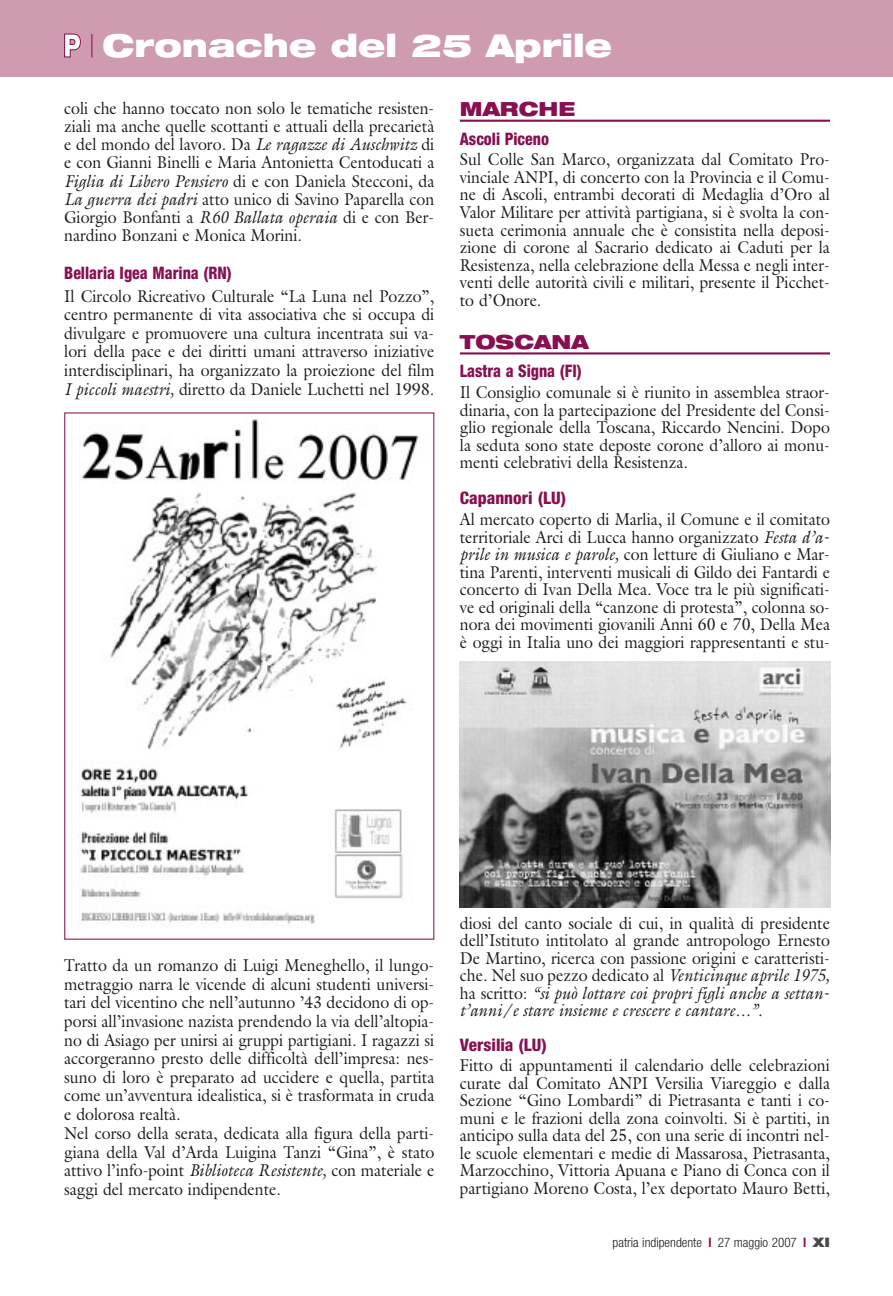
<style>
.page{position:relative;width:893px;height:1296px;background:#fff}
.page>*{position:absolute;margin:0;border:0;box-sizing:border-box;transform-origin:0 0}
.t1{font:900 expanded 31.5px "Helvetica Neue";color:#fff}
.t2{font:900 expanded 19.5px "Helvetica Neue";color:#880f50}
.t3{font:17.25px/17.5px "Galliard";color:#1c1f20;text-align:justify;scale:.92 1}
.t4{font:800 condensed 17.25px "Helvetica Neue";color:#880f50;scale:.92 1}
.t5{font:800 condensed 17.25px "Helvetica Neue";color:#880f50}
.t6{font:300 condensed 13.2px "Helvetica Neue";color:#1c1f20}
.s1{font-style:italic}
.s2{font-weight:700;color:#880f50}
.s3{font-weight:900;font-stretch:expanded;color:#47494a}
</style>
<div class="page">
<hr style="left:460px;top:120px;width:370px;height:2px;background:#880f50">
<hr style="left:460px;top:352px;width:370px;height:3px;background:#880f50">
<div style="left:0;top:0;width:892px;height:77px;background:#cf9bb1"></div>
<svg style="left:91px;top:34px;width:1px;height:23px"></svg>
<svg style="left:64px;top:33px;width:17px;height:25px"></svg>
<img style="left:78px;top:419px;width:341px;height:507px">
<img style="left:460px;top:661px;width:370px;height:247px">
<h1 class="t1" style="left:102px;top:34px;width:511px">Cronache del 25 Aprile</h1>
<p class="t3" style="left:64px;top:101px;width:404px;line-height:18.3px">coli che hanno toccato non solo le tematiche resisten&shy;ziali ma anche quelle scottanti e attuali della precarietà e del mondo del lavoro. Da <span class="s1">Le ragazze di Auschwitz</span> di e con Gianni Binelli e Maria Antonietta Centoducati a <span class="s1">Figlia di Libero Pensiero</span> di e con Daniela Stecconi, da <span class="s1">La guerra dei padri</span> atto unico di Savino Paparella con Giorgio Bonfanti a <span class="s1">R60 Ballata operaia</span> di e con Ber&shy;nardino Bonzani e Monica Morini.</p>
<p class="t4" style="left:64px;top:266px;width:184px">Bellaria Igea Marina (RN)</p>
<p class="t3" style="left:64px;top:288px;width:404px;line-height:18.6px">Il Circolo Ricreativo Culturale “La Luna nel Pozzo”, centro permanente di vita associativa che si occupa di divulgare e promuovere una cultura incentrata sui va&shy;lori della pace e dei diritti umani attraverso iniziative interdisciplinari, ha organizzato la proiezione del film <span class="s1">I piccoli maestri,</span> diretto da Daniele Luchetti nel 1998.</p>
<p class="t2" style="left:460px;top:102px;width:117px">MARCHE</p>
<p class="t4" style="left:460px;top:132px;width:98px">Ascoli Piceno</p>
<p class="t3" style="left:460px;top:152px;width:404px">Sul Colle San Marco, organizzata dal Comitato Pro&shy;vinciale ANPI, di concerto con la Provincia e il Comu&shy;ne di Ascoli, entrambi decorati di Medaglia d’Oro al Valor Militare per attività partigiana, si è svolta la con&shy;sueta cerimonia annuale che è consistita nella deposi&shy;zione di corone al Sacrario dedicato ai Caduti per la Resistenza, nella celebrazione della Messa e negli inter&shy;venti delle autorità civili e militari, presente il Picchet&shy;to d’Onore.</p>
<p class="t2" style="left:460px;top:335px;width:130px">TOSCANA</p>
<p class="t4" style="left:460px;top:365px;width:134px">Lastra a Signa (FI)</p>
<p class="t3" style="left:460px;top:385px;width:404px">Il Consiglio comunale si è riunito in assemblea straor&shy;dinaria, con la partecipazione del Presidente del Consi&shy;glio regionale della Toscana, Riccardo Nencini. Dopo la seduta sono state deposte corone d’alloro ai monu&shy;menti celebrativi della Resistenza.</p>
<p class="t5" style="left:460px;top:492px;width:108px">Capannori (LU)</p>
<p class="t3" style="left:460px;top:512px;width:404px">Al mercato coperto di Marlia, il Comune e il comitato territoriale Arci di Lucca hanno organizzato <span class="s1">Festa d’a&shy;prile in musica e parole,</span> con letture di Giuliano e Mar&shy;tina Parenti, interventi musicali di Gildo dei Fantardi e concerto di Ivan Della Mea. Voce tra le più significati&shy;ve ed originali della “canzone di protesta”, colonna so&shy;nora dei movimenti giovanili Anni 60 e 70, Della Mea è oggi in Italia uno dei maggiori rappresentanti e stu-</p>
<p class="t3" style="left:64px;top:958px;width:404px;line-height:18.6px;text-align:left">Tratto da un romanzo di Luigi Meneghello, il lungo&shy;metraggio narra le vicende di alcuni studenti universi&shy;tari del vicentino che nell’autunno ’43 decidono di op&shy;porsi all’invasione nazista prendendo la via dell’altopia&shy;no di Asiago per unirsi ai gruppi partigiani. I ragazzi si accorgeranno presto delle difficoltà dell’impresa: nes&shy;suno di loro è preparato ad uccidere e quella, partita come un’avventura idealistica, si è trasformata in cruda e dolorosa realtà.<br>Nel corso della serata, dedicata alla figura della parti&shy;giana della Val d’Arda Luigina Tanzi “Gina”, è stato attivo l’info-point <span class="s1">Biblioteca Resistente,</span> con materiale e saggi del mercato indipendente.</p>
<p class="t3" style="left:460px;top:916px;width:404px">diosi del canto sociale di cui, in qualità di presidente dell’Istituto intitolato al grande antropologo Ernesto De Martino, ricerca con passione origini e caratteristi&shy;che. Nel suo pezzo dedicato al <span class="s1">Venticinque aprile 1975, </span>ha scritto: <span class="s1">“si può lottare coi propri figli anche a settan&shy;t’anni/e stare insieme e crescere e cantare…”.</span></p>
<p class="t5" style="left:460px;top:1039px;width:89px">Versilia (LU)</p>
<p class="t3" style="left:460px;top:1058px;width:404px">Fitto di appuntamenti il calendario delle celebrazioni curate dal Comitato ANPI Versilia Viareggio e dalla Sezione “Gino Lombardi” di Pietrasanta e tanti i co&shy;muni e le frazioni della zona coinvolti. Si è partiti, in anticipo sulla data del 25, con una serie di incontri nel&shy;le scuole elementari e medie di Massarosa, Pietrasanta, Marzocchino, Vittoria Apuana e Piano di Conca con il partigiano Moreno Costa, l’ex deportato Mauro Betti,</p>
<p class="t6" style="left:612px;top:1238px;width:219px">patria indipendente <span class="s2">l</span> 27 maggio 2007 <span class="s2">l</span> <span class="s3">XI</span></p>
</div>
